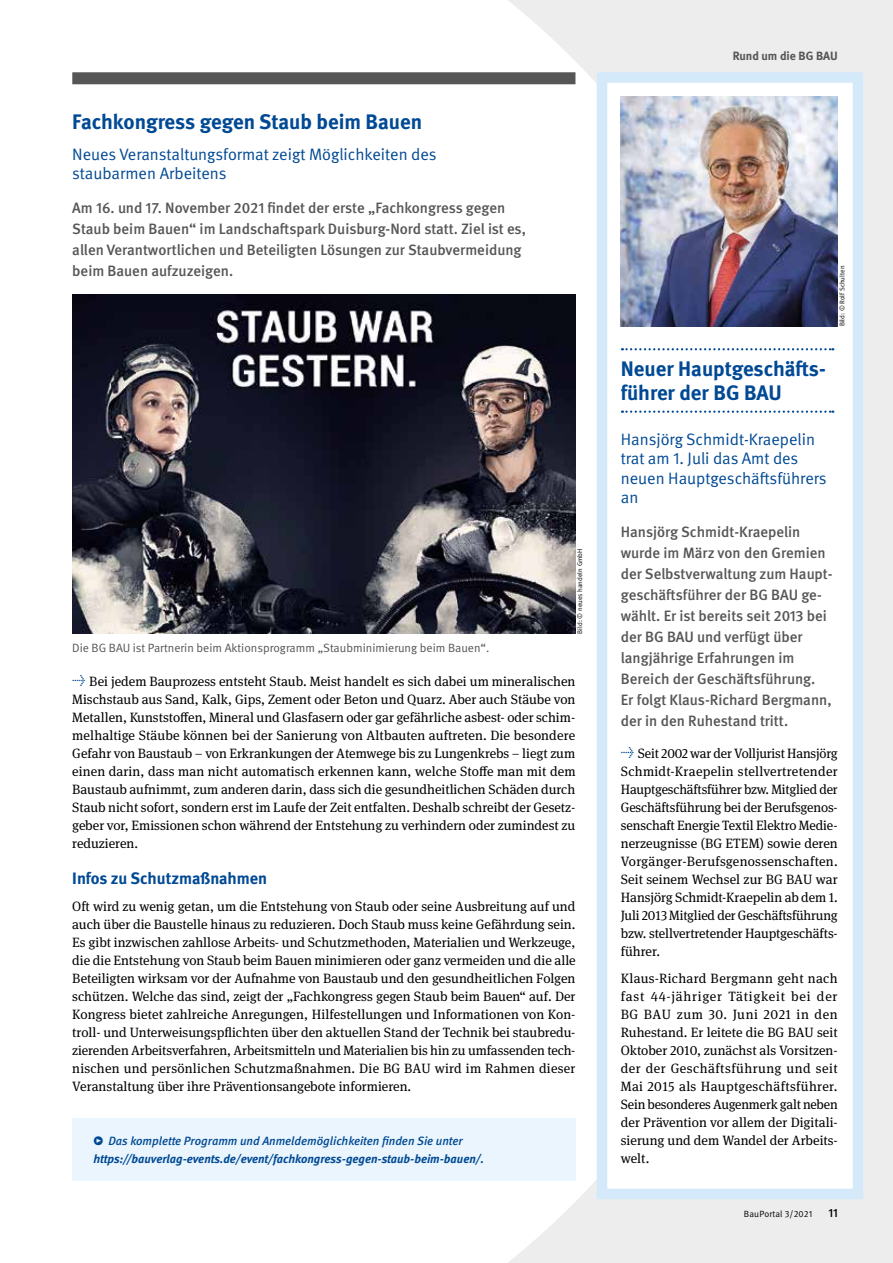
<style>
.page{position:relative;width:893px;height:1263px;background:#ededed}
.page>*{position:absolute;margin:0;border:0;box-sizing:border-box;transform-origin:0 0}
.RUND_Head_B_x{font:700 21px/24px "DGUV Meta";color:#004994}
.RUND_Head_A_x{font:700 21px "DGUV Meta";color:#004994}
.RUND_Sub_B_blau{font:16.5px/19.5px "DGUV Meta";color:#004994}
.Zw_Head_A{font:700 16.5px "DGUV Meta";color:#004994}
.Anleser{font:500 15px/21px "DGUV Meta";color:#575656}
.txt{font:13.5px/18px "DGUV Meta Serif";color:#000}
.txt_Pfeil{font:13.5px/18px "DGUV Meta Serif";letter-spacing:-.005em;color:#000;text-align:justify}
.Kontakt_Infos_Blau{font:italic 700 12px/18px "DGUV Meta";color:#004994;text-align:center}
.BU{font:12px "DGUV Meta";color:#575656}
.t1{font:700 12px "DGUV Meta";letter-spacing:-.005em;color:#575656}
.t2{font:500 12px "DGUV Meta";color:#000}
.t3{font:9px "DGUV Meta";letter-spacing:.02em;color:#000}
.t4{font:6.75px "DGUV Meta";letter-spacing:.01em;color:#000}
.s1{font-weight:700;color:#004994}
.s2{font-weight:500}
</style>
<div class="page">
<div style="left:0;top:0;width:597px;height:1263px;background:#fff"></div>
<div style="left:597px;top:72px;width:266px;height:1127px;background:#fff;border:10px solid #d4eafa"></div>
<div style="left:72px;top:72px;width:503px;height:12px;background:#575656"></div>
<div style="left:72px;top:1119px;width:503px;height:62px;background:#eaf5fd"></div>
<img style="left:72px;top:294px;width:503px;height:340px">
<svg style="left:622px;top:348px;width:211px;height:2px"></svg>
<svg style="left:622px;top:410px;width:211px;height:3px"></svg>
<img style="left:621px;top:96px;width:217px;height:230px">
<h1 class="RUND_Head_A_x" style="left:72px;top:109px;width:351px">Fachkongress gegen Staub beim Bauen</h1>
<h2 class="RUND_Sub_B_blau" style="left:72px;top:145px;width:366px">Neues Veranstaltungsformat zeigt Möglichkeiten des staubarmen Arbeitens</h2>
<p class="Anleser" style="left:72px;top:198px;width:455px">Am 16. und 17. November 2021 findet der erste „Fachkongress gegen Staub beim Bauen“ im Landschaftspark Duisburg-Nord statt. Ziel ist es, allen Verantwortlichen und Beteiligten Lösungen zur Staubvermeidung beim Bauen aufzuzeigen.</p>
<p class="BU" style="left:72px;top:641px;width:419px">Die BG BAU ist Partnerin beim Aktionsprogramm „Staubminimierung beim Bauen“.</p>
<p class="t4" style="left:576px;top:634px;width:87px;rotate:-90deg">Bild: © neues handeln GmbH</p>
<p class="txt_Pfeil" style="left:72px;top:672px;width:505px"><span class="s1">→</span> Bei jedem Bauprozess entsteht Staub. Meist handelt es sich dabei um mineralischen Mischstaub aus Sand, Kalk, Gips, Zement oder Beton und Quarz. Aber auch Stäube von Metallen, Kunststoffen, Mineral und Glasfasern oder gar gefährliche asbest- oder schim&shy;melhaltige Stäube können bei der Sanierung von Altbauten auftreten. Die besondere Gefahr von Baustaub – von Erkrankungen der Atemwege bis zu Lungenkrebs – liegt zum einen darin, dass man nicht automatisch erkennen kann, welche Stoffe man mit dem Baustaub aufnimmt, zum anderen darin, dass sich die gesundheitlichen Schäden durch Staub nicht sofort, sondern erst im Laufe der Zeit entfalten. Deshalb schreibt der Gesetz&shy;geber vor, Emissionen schon während der Entstehung zu verhindern oder zumindest zu reduzieren.</p>
<p class="Zw_Head_A" style="left:72px;top:868px;width:196px">Infos zu Schutzmaßnahmen</p>
<p class="txt" style="left:72px;top:897px;width:505px">Oft wird zu wenig getan, um die Entstehung von Staub oder seine Ausbreitung auf und auch über die Baustelle hinaus zu reduzieren. Doch Staub muss keine Gefährdung sein.<br>Es gibt inzwischen zahllose Arbeits- und Schutzmethoden, Materialien und Werkzeuge, die die Entstehung von Staub beim Bauen minimieren oder ganz vermeiden und die alle Beteiligten wirksam vor der Aufnahme von Baustaub und den gesundheitlichen Folgen schützen. Welche das sind, zeigt der „Fachkongress gegen Staub beim Bauen“ auf. Der Kongress bietet zahlreiche Anregungen, Hilfestellungen und Informationen von Kon&shy;troll- und Unterweisungspflichten über den aktuellen Stand der Technik bei staubredu&shy;zierenden Arbeitsverfahren, Arbeitsmitteln und Materialien bis hin zu umfassenden tech&shy;nischen und persönlichen Schutzmaßnahmen. Die BG BAU wird im Rahmen dieser Veranstaltung über ihre Präventionsangebote informieren.</p>
<p class="Kontakt_Infos_Blau" style="left:94px;top:1132px;width:392px"><span class="s2">Das komplette Programm und Anmeldemöglichkeiten finden Sie unter </span>https://bauverlag-events.de/event/fachkongress-gegen-staub-beim-bauen/.</p>
<p class="t1" style="left:733px;top:49px;width:106px">Rund um die BG BAU</p>
<p class="t4" style="left:838px;top:326px;width:62px;rotate:-90deg">Bild: © Rolf Schulten</p>
<h1 class="RUND_Head_B_x" style="left:621px;top:357px;width:206px">Neuer Hauptgeschäfts&shy;führer der BG BAU</h1>
<h2 class="RUND_Sub_B_blau" style="left:621px;top:430px;width:207px">Hansjörg Schmidt-Kraepelin trat am 1. Juli das Amt des neuen Hauptgeschäftsführers an</h2>
<p class="Anleser" style="left:621px;top:522px;width:213px">Hansjörg Schmidt-Kraepelin wurde im März von den Gremien der Selbstverwaltung zum Haupt&shy;geschäftsführer der BG BAU ge&shy;wählt. Er ist bereits seit 2013 bei der BG BAU und verfügt über langjährige Erfahrungen im<br>Bereich der Geschäftsführung.<br>Er folgt Klaus-Richard Bergmann, der in den Ruhestand tritt.</p>
<p class="txt_Pfeil" style="left:621px;top:744px;width:218px"><span class="s1">→</span> Seit 2002 war der Volljurist Hansjörg Schmidt-Kraepelin stellvertretender Hauptgeschäftsführer bzw. Mitglied der Geschäftsführung bei der Berufsgenos&shy;senschaft Energie Textil Elektro Medie&shy;nerzeugnisse (BG ETEM) sowie deren Vorgänger-Berufsgenossenschaften.<br>Seit seinem Wechsel zur BG BAU war Hansjörg Schmidt-Kraepelin ab dem 1.<br>Juli 2013 Mitglied der Geschäftsführung bzw. stellvertretender Hauptgeschäfts&shy;führer.</p>
<p class="txt" style="left:621px;top:969px;width:218px;text-align:justify">Klaus-Richard Bergmann geht nach fast 44-jähriger Tätigkeit bei der BG BAU zum 30. Juni 2021 in den Ruhestand. Er leitete die BG BAU seit Oktober 2010, zunächst als Vorsitzen&shy;der der Geschäftsführung und seit Mai 2015 als Hauptgeschäftsführer.<br>Sein besonderes Augenmerk galt neben der Prävention vor allem der Digitali&shy;sierung und dem Wandel der Arbeits&shy;welt.</p>
<p class="t3" style="left:744px;top:1208px;width:70px">BauPortal 3/2021</p>
<p class="t2" style="left:828px;top:1206px;width:11px">11</p>
</div>
